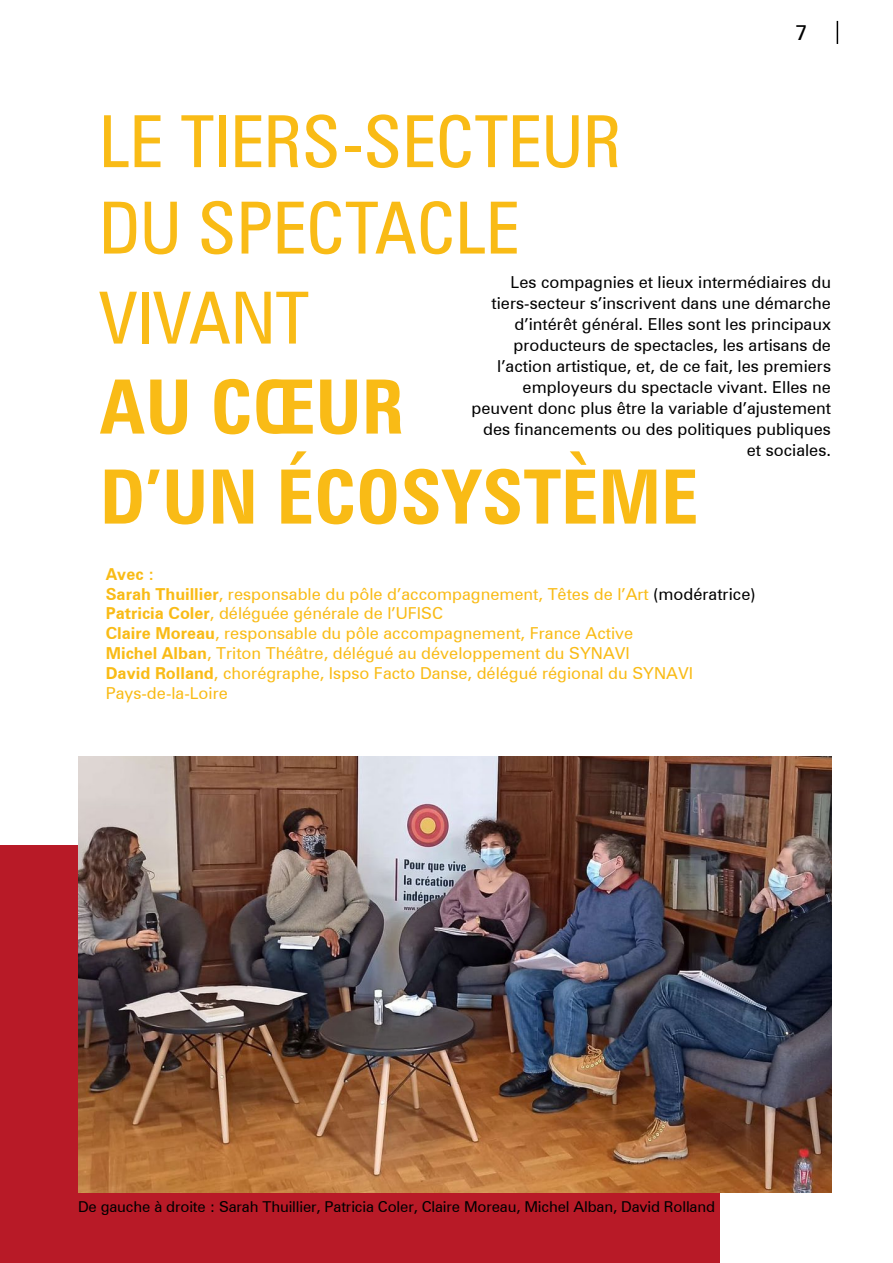
<style>
.page{position:relative;width:893px;height:1263px;background:#fff}
.page>*{position:absolute;margin:0;border:0;box-sizing:border-box;transform-origin:0 0}
.t1{font:700 condensed 75px/90px "Zurich BT";color:#f9bb16}
.t2{font:condensed 72px/88.2px "Zurich BT";color:#f9bb16}
.t3{font:21px "Zurich BT";color:#000}
.t4{font:16.5px/21px "Zurich BT";color:#000;text-align:right}
.t5{font:16.5px/19.8px "Zurich BT";color:#f9bb16}
.t6{font:15px "Zurich BT";letter-spacing:-.01em;color:#000}
.s1{font-weight:700}
.s2{color:#000}
</style>
<div class="page">
<svg style="left:837px;top:21px;width:1px;height:23px"></svg>
<div style="left:0;top:845px;width:720px;height:417px;background:#b81a27"></div>
<img style="left:78px;top:756px;width:753px;height:436px">
<p class="t3" style="left:795px;top:20px;width:13px">7</p>
<h2 class="t2" style="left:99px;top:97px;width:524px">LE TIERS-SECTEUR<br>DU SPECTACLE<br>VIVANT</h2>
<h1 class="t1" style="left:99px;top:361px;width:601px">AU CŒUR<br>D’UN ÉCOSYSTÈME</h1>
<p class="t4" style="left:471px;top:272px;width:361px">Les compagnies et lieux intermédiaires du tiers-secteur s’inscrivent dans une démarche d’intérêt général. Elles sont les principaux producteurs de spectacles, les artisans de l’action artistique, et, de ce fait, les premiers employeurs du spectacle vivant. Elles ne peuvent donc plus être la variable d’ajustement des financements ou des politiques publiques et sociales.</p>
<p class="t5" style="left:106px;top:564px;width:651px"><span class="s1">Avec :<br>Sarah Thuillier</span>, responsable du pôle d’accompagnement, Têtes de l’Art <span class="s2">(modératrice)<br></span><span class="s1">Patricia Coler</span>, déléguée générale de l’UFISC<br><span class="s1">Claire Moreau</span>, responsable du pôle accompagnement, France Active<br><span class="s1">Michel Alban</span>, Triton Théâtre, délégué au développement du SYNAVI<br><span class="s1">David Rolland</span>, chorégraphe, Ispso Facto Danse, délégué régional du SYNAVI Pays-de-la-Loire</p>
<p class="t6" style="left:78px;top:1197px;width:639px">De gauche à droite : Sarah Thuillier, Patricia Coler, Claire Moreau, Michel Alban, David Rolland</p>
</div>
